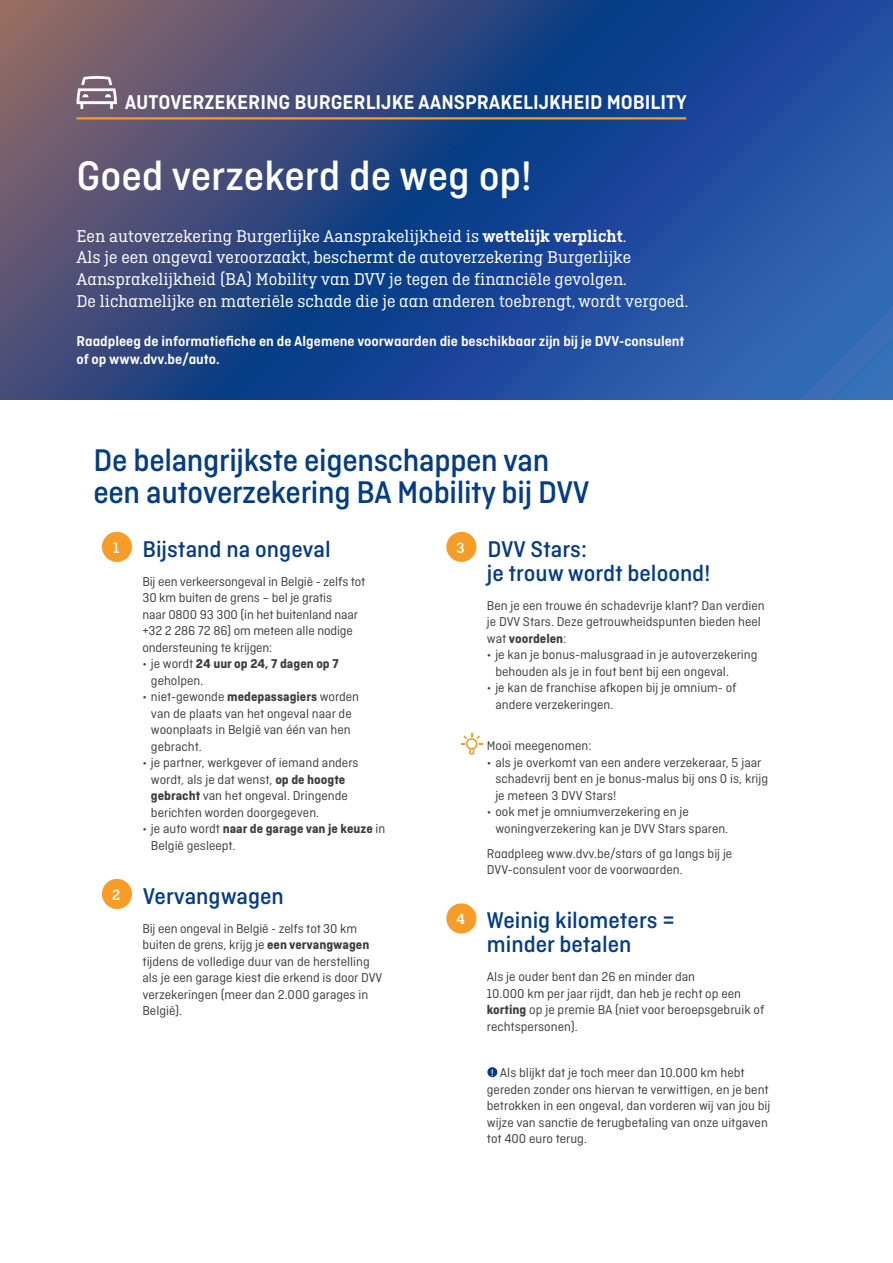
<style>
.page{position:relative;width:893px;height:1263px;background:#fff}
.page>*{position:absolute;margin:0;border:0;box-sizing:border-box;transform-origin:0 0}
.t1{font:500 43.5px "Ciutadella";color:#fff}
.TITEL_BLAUW_22_20_8{font:500 33px "Ciutadella";letter-spacing:-.01em;color:#053c84}
._01_BODY_BLACK_80{font:500 24px/24px "Ciutadella";color:#053c84}
.TITEL_BLAUW{font:500 24px/24px "Ciutadella";color:#053c84}
.t2{font:600 21px "Ciutadella";color:#fff}
.t3{font:18px/21.6px "Ciutadella Slab";color:#fff}
.t4{font:500 15.75px "Ciutadella Slab";color:#fff}
.t5{font:600 15px/18px "Ciutadella";color:#fff}
.TITEL_BLAUW-2{font:13.5px/16.5px "Ciutadella";color:#3e3e3f}
._01_BODY_BLACK_80-2{font:13.5px/16.5px "Ciutadella";color:#3e3e3f}
._01_DVV_bodytext_9pt{font:13.5px/16.5px "Ciutadella";color:#3e3e3f}
.t6{font:700 13.5px/16.5px "Ciutadella";color:#3e3e3f}
.t7{font:500 9.75px "Ciutadella";color:#fff}
.s1{font-weight:600}
.s2{font-weight:700}
.s3{font-weight:400}
</style>
<div class="page">
<hr style="left:892px;top:0;width:1px;height:485px;background:#e6e7e9">
<svg style="left:0;top:0;width:893px;height:400px;background:#2f4d8b"></svg>
<hr style="left:77px;top:117px;width:609px;height:2px;background:#f89c28">
<svg style="left:77px;top:77px;width:40px;height:32px"></svg>
<div style="left:487px;top:1067px;width:10px;height:10px;background:#053c84;border-radius:50%"></div>
<div style="left:446px;top:532px;width:30px;height:30px;background:#f89c28;border-radius:50%"></div>
<svg style="left:461px;top:733px;width:22px;height:22px"></svg>
<div style="left:446px;top:903px;width:30px;height:30px;background:#f89c28;border-radius:50%"></div>
<div style="left:102px;top:532px;width:30px;height:30px;background:#f89c28;border-radius:50%"></div>
<div style="left:102px;top:879px;width:30px;height:30px;background:#f89c28;border-radius:50%"></div>
<p class="t2" style="left:125px;top:90px;width:564px">AUTOVERZEKERING BURGERLIJKE AANSPRAKELIJKHEID MOBILITY</p>
<p class="t1" style="left:77px;top:152px;width:457px">Goed verzekerd de weg op!</p>
<p class="t3" style="left:77px;top:225px;width:551px">Een autoverzekering Burgerlijke Aansprakelijkheid is <span class="s1">wettelijk verplicht</span>.</p>
<p class="t3" style="left:77px;top:247px;width:613px">Als je een ongeval veroorzaakt, beschermt de autoverzekering Burgerlijke<br>Aansprakelijkheid (BA) Mobility van DVV je tegen de financiële gevolgen.<br>De lichamelijke en materiële schade die je aan anderen toebrengt, wordt vergoed.</p>
<p class="t5" style="left:77px;top:332px;width:609px">Raadpleeg de informatiefiche en de Algemene voorwaarden die beschikbaar zijn bij je DVV-consulent of op www.dvv.be/auto.</p>
<p class="TITEL_BLAUW_22_20_8" style="left:94px;top:442px;width:457px">De belangrijkste eigenschappen van</p>
<p class="TITEL_BLAUW_22_20_8" style="left:94px;top:473px;width:498px">een autoverzekering BA Mobility bij DVV</p>
<p class="TITEL_BLAUW" style="left:487px;top:537px;width:225px">DVV Stars:<br>je trouw wordt beloond!</p>
<p class="_01_BODY_BLACK_80-2" style="left:487px;top:597px;width:279px">Ben je een trouwe én schadevrije klant? Dan verdien je DVV Stars. Deze getrouwheidspunten bieden heel wat <span class="s2">voordelen</span>:</p>
<p class="TITEL_BLAUW-2" style="left:495px;top:647px;width:264px;text-indent:-9px">• je kan je bonus-malusgraad in je autoverzekering behouden als je in fout bent bij een ongeval.</p>
<p class="TITEL_BLAUW-2" style="left:495px;top:680px;width:243px;text-indent:-9px">• je kan de franchise afkopen bij je omnium- of andere verzekeringen.</p>
<p class="_01_BODY_BLACK_80-2" style="left:487px;top:738px;width:106px">Mooi meegenomen:</p>
<p class="TITEL_BLAUW-2" style="left:495px;top:754px;width:274px;text-indent:-9px">• als je overkomt van een andere verzekeraar, 5 jaar schadevrij bent en je bonus-malus bij ons 0 is, krijg je meteen 3 DVV Stars!</p>
<p class="TITEL_BLAUW-2" style="left:495px;top:804px;width:234px;text-indent:-9px">• ook met je omniumverzekering en je woningverzekering kan je DVV Stars sparen.</p>
<p class="_01_DVV_bodytext_9pt" style="left:487px;top:845px;width:247px">Raadpleeg www.dvv.be/stars of ga langs bij je<br>DVV-consulent voor de voorwaarden.</p>
<p class="_01_BODY_BLACK_80" style="left:486px;top:908px;width:190px">Weinig kilometers = minder betalen</p>
<p class="_01_BODY_BLACK_80-2" style="left:487px;top:969px;width:279px">Als je ouder bent dan 26 en minder dan<br>10.000 km per jaar rijdt, dan heb je recht op een <span class="s2">korting</span> op je premie BA (niet voor beroepsgebruik of rechtspersonen).</p>
<p class="t7" style="left:491px;top:1067px;width:4px">!</p>
<p class="_01_BODY_BLACK_80" style="left:142px;top:537px;width:190px">Bijstand na ongeval</p>
<p class="_01_BODY_BLACK_80-2" style="left:142px;top:573px;width:225px">Bij een verkeersongeval in België - zelfs tot</p>
<p class="_01_BODY_BLACK_80-2" style="left:142px;top:590px;width:191px">30 km buiten de grens – bel je gratis</p>
<p class="_01_BODY_BLACK_80-2" style="left:142px;top:606px;width:217px">naar 0800 93 300 (in het buitenland naar +32 2 286 72 86) om meteen alle nodige ondersteuning te krijgen:</p>
<p class="t6" style="left:151px;top:656px;width:189px;text-indent:-9px"><span class="s3">• je wordt</span> 24 uur op 24, 7 dagen op 7 <span class="s3">geholpen.</span></p>
<p class="TITEL_BLAUW-2" style="left:151px;top:689px;width:210px;text-indent:-9px">• niet-gewonde <span class="s2">medepassagiers</span> worden van de plaats van het ongeval naar de woonplaats in België van één van hen gebracht.</p>
<p class="TITEL_BLAUW-2" style="left:151px;top:755px;width:209px;text-indent:-9px">• je partner, werkgever of iemand anders wordt, als je dat wenst, <span class="s2">op de hoogte gebracht</span> van het ongeval. Dringende berichten worden doorgegeven.</p>
<p class="TITEL_BLAUW-2" style="left:151px;top:821px;width:236px;text-indent:-9px">• je auto wordt <span class="s2">naar de garage van je keuze</span> in<br>België gesleept.</p>
<p class="TITEL_BLAUW" style="left:143px;top:884px;width:142px">Vervangwagen</p>
<p class="_01_BODY_BLACK_80-2" style="left:142px;top:920px;width:216px">Bij een ongeval in België - zelfs tot 30 km</p>
<p class="_01_BODY_BLACK_80-2" style="left:142px;top:937px;width:241px">buiten de grens, krijg je <span class="s2">een vervangwagen </span>tijdens de volledige duur van de herstelling als je een garage kiest die erkend is door DVV verzekeringen (meer dan 2.000 garages in België).</p>
<p class="t4" style="left:457px;top:539px;width:10px">3</p>
<p class="t4" style="left:113px;top:539px;width:8px">1</p>
<p class="t4" style="left:112px;top:886px;width:10px">2</p>
<p class="t4" style="left:456px;top:910px;width:10px">4</p>
<p class="TITEL_BLAUW-2" style="left:487px;top:1064px;width:285px;text-indent:13px">Als blijkt dat je toch meer dan 10.000 km hebt gereden zonder ons hiervan te verwittigen, en je bent betrokken in een ongeval, dan vorderen wij van jou bij wijze van sanctie de terugbetaling van onze uitgaven tot 400 euro terug.</p>
</div>
